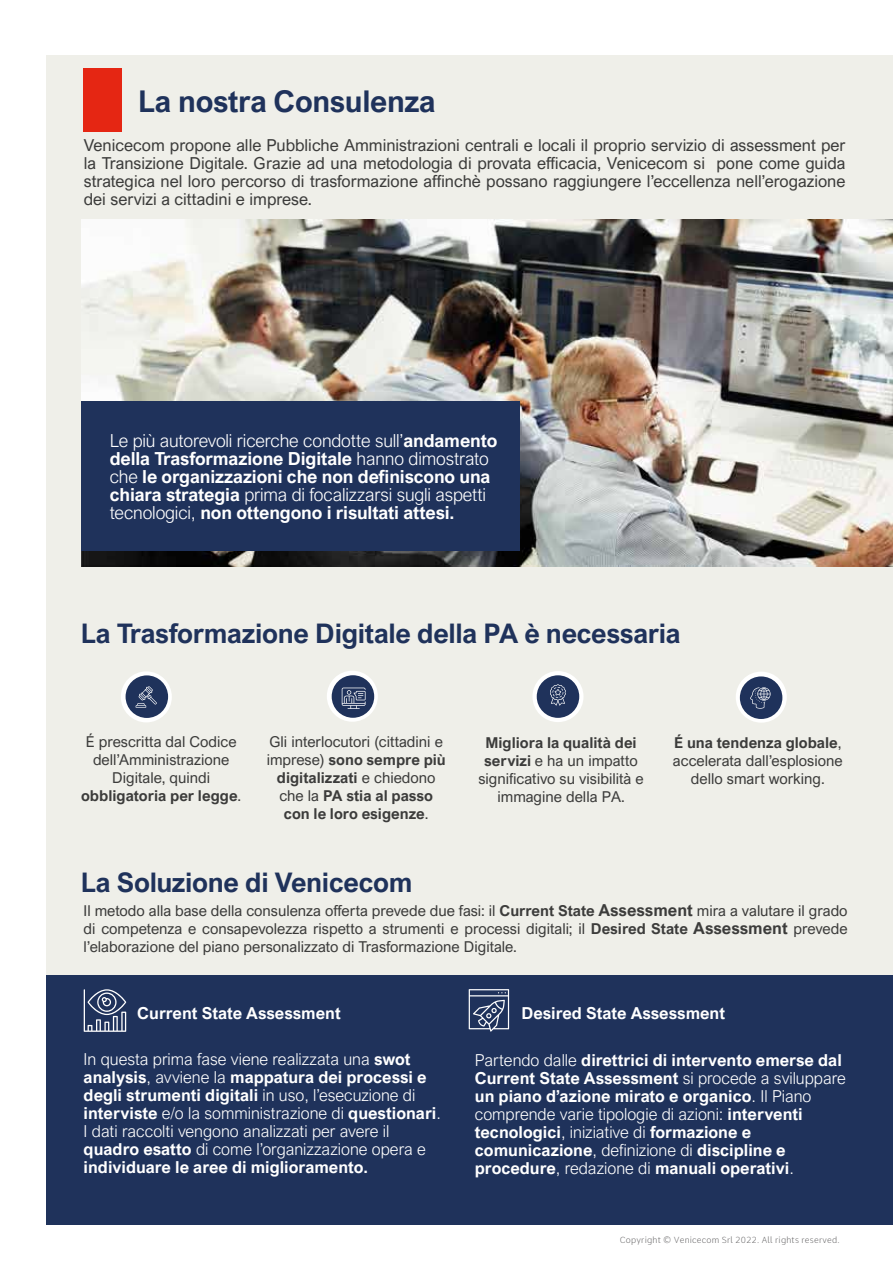
<style>
.page{position:relative;width:893px;height:1263px;background:#fff}
.page>*{position:absolute;margin:0;border:0;box-sizing:border-box;transform-origin:0 0}
.t1{font:700 30px "Arial Nova";letter-spacing:-.01em;color:#1f325b}
.t2{font:700 27px "Arial Nova";letter-spacing:-.01em;color:#1f325b}
.t3{font:700 18px/18px "Arial Nova";letter-spacing:-.01em;color:#fff}
.t4{font:700 16.5px/18px "Arial Nova";color:#fff}
.t5{font:16.5px/18px "Arial Nova";color:#3c3c3b;text-align:justify}
.t6{font:300 16.5px/18px "Arial Nova";color:#fff}
.t7{font:15px/18px "Arial Nova";color:#3c3c3b;text-align:center}
.t8{font:700 15px/18px "Arial Nova";color:#3c3c3b;text-align:center}
.t9{font:200 8.55px "Comme";letter-spacing:.025em;color:#646364}
.s1{font-weight:300}
.s2{font-weight:700}
.s3{font-weight:400}
.s4{font-weight:700;font-size:16.5px}
</style>
<div class="page">
<div style="left:46px;top:55px;width:847px;height:1170px;background:#efefe9"></div>
<div style="left:83px;top:68px;width:39px;height:64px;background:#e52613"></div>
<div style="left:46px;top:976px;width:847px;height:249px;background:#1f325b"></div>
<svg style="left:84px;top:989px;width:42px;height:43px"></svg>
<svg style="left:469px;top:989px;width:40px;height:43px"></svg>
<div style="left:736px;top:672px;width:51px;height:51px;background:#fff;border-radius:50%"></div>
<div style="left:740px;top:676px;width:42px;height:43px;background:#1f325b;border-radius:50%"></div>
<svg style="left:750px;top:687px;width:21px;height:22px"></svg>
<div style="left:532px;top:671px;width:51px;height:51px;background:#fff;border-radius:50%"></div>
<div style="left:537px;top:675px;width:42px;height:43px;background:#1f325b;border-radius:50%"></div>
<svg style="left:550px;top:684px;width:16px;height:21px"></svg>
<div style="left:327px;top:671px;width:51px;height:51px;background:#fff;border-radius:50%"></div>
<div style="left:332px;top:675px;width:42px;height:43px;background:#1f325b;border-radius:50%"></div>
<svg style="left:342px;top:688px;width:24px;height:21px"></svg>
<img style="left:82px;top:219px;width:811px;height:347px">
<div style="left:82px;top:402px;width:438px;height:149px;background:#1f325b"></div>
<div style="left:121px;top:671px;width:51px;height:51px;background:#fff;border-radius:50%"></div>
<div style="left:126px;top:675px;width:42px;height:43px;background:#1f325b;border-radius:50%"></div>
<svg style="left:136px;top:686px;width:21px;height:22px"></svg>
<h1 class="t1" style="left:138px;top:84px;width:299px">La nostra Consulenza</h1>
<p class="t5" style="left:84px;top:136px;width:763px">Venicecom propone alle Pubbliche Amministrazioni centrali e locali il proprio servizio di assessment per la Transizione Digitale. Grazie ad una metodologia di provata efficacia, Venicecom si pone come guida strategica nel loro percorso di trasformazione affinchè possano raggiungere l’eccellenza nell’erogazione dei servizi a cittadini e imprese.</p>
<p class="t3" style="left:110px;top:431px;width:389px"><span class="s1">Le più autorevoli ricerche condotte sull’</span>andamento della Trasformazione Digitale <span class="s1">hanno dimostrato che</span> le organizzazioni che non definiscono una chiara strategia <span class="s1">prima di focalizzarsi sugli aspetti tecnologici,</span> non ottengono i risultati attesi.</p>
<h2 class="t2" style="left:81px;top:617px;width:601px">La Trasformazione Digitale della PA è necessaria</h2>
<p class="t7" style="left:81px;top:733px;width:162px">É prescritta dal Codice dell’Amministrazione<br>Digitale, quindi <span class="s2">obbligatoria per legge</span>.</p>
<p class="t8" style="left:267px;top:732px;width:181px"><span class="s3">Gli interlocutori (cittadini e imprese)</span> sono sempre più digitalizzati <span class="s3">e chiedono che la</span> PA stia al passo con le loro esigenze<span class="s3">.</span></p>
<p class="t7" style="left:478px;top:733px;width:167px"><span class="s2">Migliora la qualità dei servizi</span> e ha un impatto significativo su visibilità e immagine della PA.</p>
<p class="t7" style="left:673px;top:734px;width:171px"><span class="s2">É una tendenza globale</span>, accelerata dall’esplosione dello smart working.</p>
<h2 class="t2" style="left:81px;top:867px;width:333px">La Soluzione di Venicecom</h2>
<p class="t7" style="left:84px;top:902px;width:765px;text-align:justify">Il metodo alla base della consulenza offerta prevede due fasi: il <span class="s2">Current State</span> <span class="s4">Assessment</span> mira a valutare il grado di competenza e consapevolezza rispetto a strumenti e processi digitali; il <span class="s2">Desired State</span> <span class="s4">Assessment</span> prevede l’elaborazione del piano personalizzato di Trasformazione Digitale.</p>
<p class="t4" style="left:137px;top:1004px;width:205px">Current State Assessment</p>
<p class="t6" style="left:84px;top:1050px;width:359px">In questa prima fase viene realizzata una <span class="s2">swot analysis</span>, avviene la <span class="s2">mappatura dei processi e degli strumenti digitali</span> in uso, l’esecuzione di <span class="s2">interviste</span> e/o la somministrazione di <span class="s2">questionari</span>.<br>I dati raccolti vengono analizzati per avere il <span class="s2">quadro esatto</span> di come l’organizzazione opera e <span class="s2">individuare le aree di miglioramento.</span></p>
<p class="t4" style="left:521px;top:1003px;width:205px">Desired State Assessment</p>
<p class="t4" style="left:475px;top:1051px;width:372px"><span class="s1">Partendo dalle</span> direttrici di intervento emerse dal Current State Assessment <span class="s1">si procede a sviluppare </span>un piano d’azione mirato e organico<span class="s1">. Il Piano comprende varie tipologie di azioni:</span> interventi tecnologici<span class="s1">, iniziative di</span> formazione e comunicazione<span class="s1">, definizione di</span> discipline e procedure<span class="s1">, redazione di</span> manuali operativi<span class="s1">.</span></p>
<p class="t9" style="left:620px;top:1233px;width:221px">Copyright © Venicecom Srl 2022. All rights reserved.</p>
</div>
